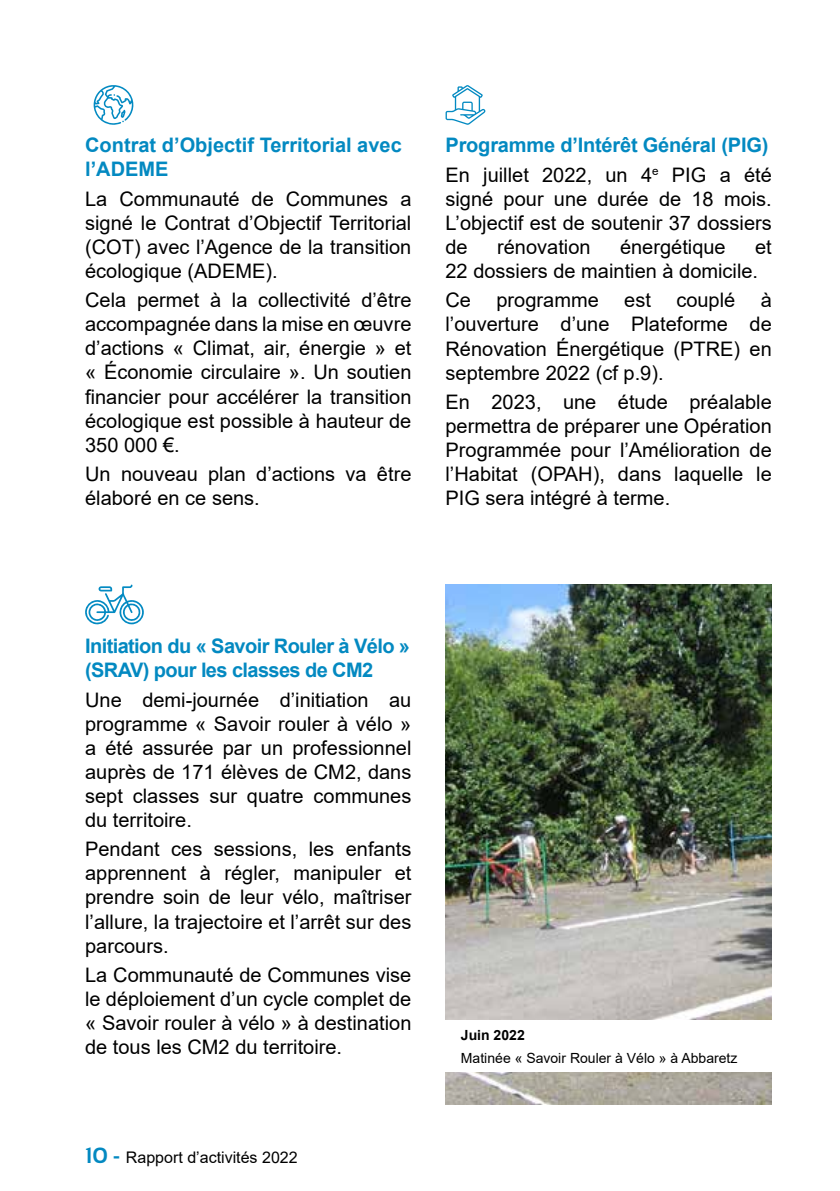
<style>
.page{position:relative;width:840px;height:1191px;background:#fff}
.page>*{position:absolute;margin:0;border:0;box-sizing:border-box;transform-origin:0 0}
.t1{font:20px/24px "Arial";color:#000;text-align:justify}
.t2{font:700 20px/29.6px "Arial";letter-spacing:-.01em;color:#0389c1}
.t3{font:700 20px/24px "Arial";letter-spacing:-.03em;color:#0389c1}
.t4{font:16px "Arial";color:#000}
.t5{font:14px "Arial";color:#000}
.t6{font:700 14px "Arial";color:#000}
.s1{font-weight:400;color:#000}
.s2{font-family:"Sansation";font-weight:700;font-size:22px;color:#0389c1}
</style>
<div class="page">
<svg style="left:85px;top:584px;width:59px;height:41px"></svg>
<svg style="left:94px;top:85px;width:40px;height:40px"></svg>
<svg style="left:445px;top:85px;width:40px;height:40px"></svg>
<img style="left:445px;top:584px;width:326px;height:521px">
<div style="left:434px;top:1020px;width:345px;height:51px;background:#fff"></div>
<p class="t2" style="left:85px;top:133px;width:318px;line-height:24px">Contrat d’Objectif Territorial avec l’ADEME</p>
<p class="t1" style="left:85px;top:187px;width:327px">La Communauté de Communes a signé le Contrat d’Objectif Territorial (COT) avec l’Agence de la transition écologique (ADEME).</p>
<p class="t1" style="left:85px;top:288px;width:327px">Cela permet à la collectivité d’être accompagnée dans la mise en œuvre d’actions « Climat, air, énergie » et « Économie circulaire ». Un soutien financier pour accélérer la transition écologique est possible à hauteur de 350 000 €.</p>
<p class="t1" style="left:85px;top:462px;width:327px">Un nouveau plan d’actions va être élaboré en ce sens.</p>
<p class="t2" style="left:445px;top:130px;width:327px">Programme d’Intérêt Général (PIG)<br><span class="s1">En juillet 2022, un 4</span><sup>e</sup> <span class="s1">PIG a été</span></p>
<p class="t1" style="left:445px;top:187px;width:327px">signé pour une durée de 18 mois.<br>L’objectif est de soutenir 37 dossiers de</p>
<p class="t1" style="left:497px;top:235px;width:95px">rénovation</p>
<p class="t1" style="left:619px;top:235px;width:107px">énergétique</p>
<p class="t1" style="left:445px;top:235px;width:327px;text-indent:309px">et<br>22 dossiers de maintien à domicile.</p>
<p class="t1" style="left:445px;top:288px;width:27px">Ce</p>
<p class="t1" style="left:496px;top:288px;width:104px">programme</p>
<p class="t1" style="left:624px;top:288px;width:28px">est</p>
<p class="t1" style="left:676px;top:288px;width:60px">couplé</p>
<p class="t1" style="left:445px;top:288px;width:327px;text-indent:315px">à l’ouverture d’une Plateforme de Rénovation Énergétique (PTRE) en septembre 2022 (cf p.9).</p>
<p class="t1" style="left:445px;top:390px;width:327px">En 2023, une étude préalable permettra de préparer une Opération Programmée pour l’Amélioration de l’Habitat (OPAH), dans laquelle le PIG sera intégré à terme.</p>
<p class="t3" style="left:85px;top:634px;width:326px">Initiation du « Savoir Rouler à Vélo » (SRAV) pour les classes de CM2</p>
<p class="t1" style="left:85px;top:687px;width:327px">Une demi-journée d’initiation au programme « Savoir rouler à vélo » a été assurée par un professionnel auprès de 171 élèves de CM2, dans sept classes sur quatre communes du territoire.</p>
<p class="t1" style="left:85px;top:837px;width:327px">Pendant ces sessions, les enfants apprennent à régler, manipuler et prendre soin de leur vélo, maîtriser l’allure, la trajectoire et l’arrêt sur des parcours.</p>
<p class="t1" style="left:85px;top:963px;width:327px">La Communauté de Communes vise le déploiement d’un cycle complet de « Savoir rouler à vélo » à destination de tous les CM2 du territoire.</p>
<p class="t4" style="left:85px;top:1146px;width:214px"><span class="s2">10 -</span> Rapport d’activités 2022</p>
<p class="t6" style="left:460px;top:1025px;width:65px">Juin 2022</p>
<p class="t5" style="left:460px;top:1048px;width:278px">Matinée « Savoir Rouler à Vélo » à Abbaretz</p>
</div>
